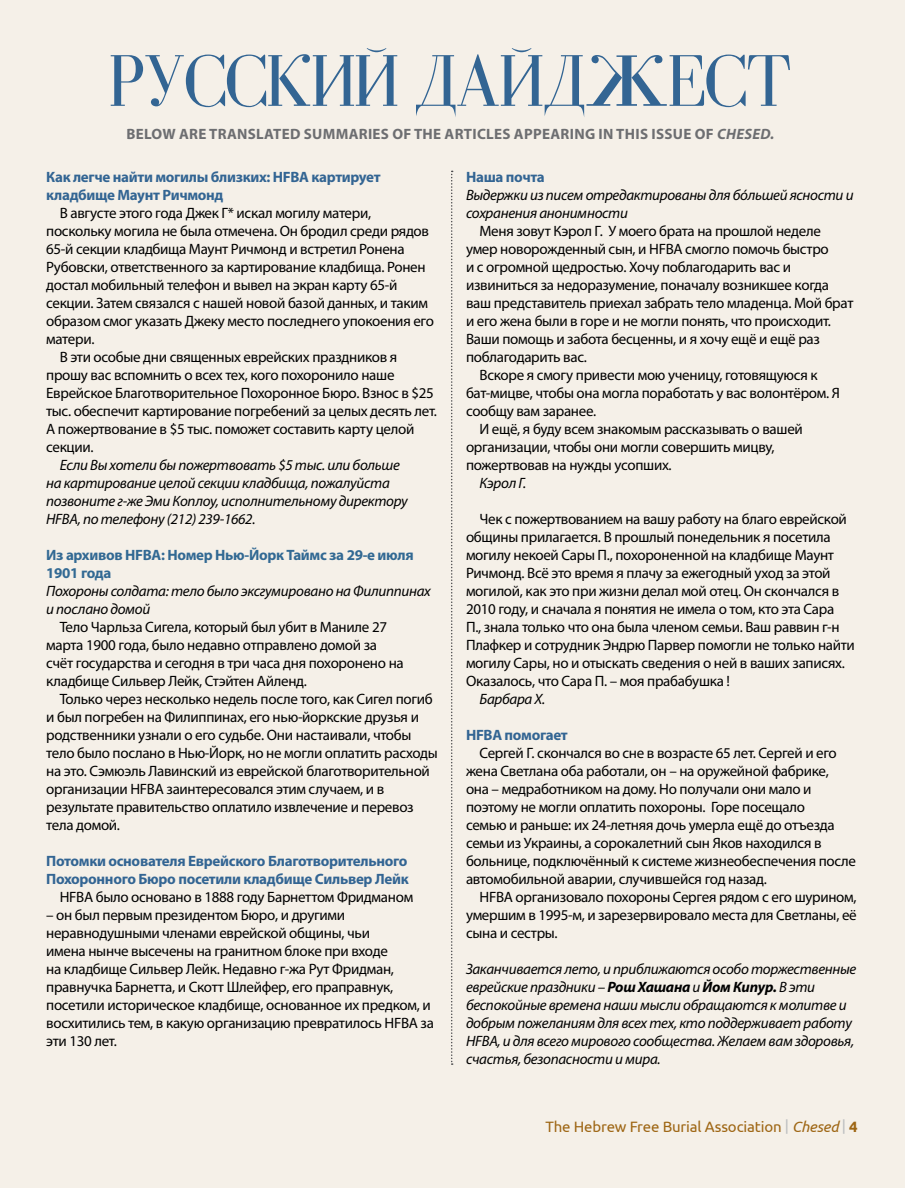
<style>
.page{position:relative;width:905px;height:1188px;background:#fff}
.page>*{position:absolute;margin:0;border:0;box-sizing:border-box;transform-origin:0 0}
.t1{font:15px/18px "Myriad Pro";letter-spacing:-.02em;color:#000}
.t2{font:italic 15px/18px "Myriad Pro";letter-spacing:-.02em;color:#000}
.t3{font:700 15px/18px "Myriad Pro";letter-spacing:-.02em;color:#336593}
.t4{font:700 15px "Myriad Pro";letter-spacing:.02em;color:#6d6e71}
.t5{font:700 15px/18px "Myriad Pro";letter-spacing:-.02em;color:#326993}
.t6{font:15px "Ubuntu";letter-spacing:-.01em;color:#9e6614}
.s1{font-style:italic}
.s2{font-weight:700}
.s3{color:#bcbec0}
</style>
<div class="page">
<div style="left:0;top:0;width:904px;height:1188px;background:#f5f0e8"></div>
<svg style="left:111px;top:48px;width:286px;height:59px"></svg>
<svg style="left:416px;top:48px;width:374px;height:69px"></svg>
<svg style="left:451px;top:171px;width:1px;height:894px"></svg>
<p class="t4" style="left:126px;top:124px;width:649px">BELOW ARE TRANSLATED SUMMARIES OF THE ARTICLES APPEARING IN THIS ISSUE OF <span class="s1">CHESED.</span></p>
<p class="t3" style="left:46px;top:167px;width:336px">Как легче найти могилы близких: HFBA картирует кладбище Маунт Ричмонд</p>
<p class="t1" style="left:60px;top:204px;width:313px">В августе этого года Джек Г* искал могилу матери,</p>
<p class="t1" style="left:46px;top:222px;width:384px">поскольку могила не была отмечена. Он бродил среди рядов</p>
<p class="t1" style="left:46px;top:240px;width:360px">65-й секции кладбища Маунт Ричмонд и встретил Ронена</p>
<p class="t1" style="left:46px;top:258px;width:381px">Рубовски, ответственного за картирование кладбища. Ронен</p>
<p class="t1" style="left:46px;top:276px;width:353px">достал мобильный телефон и вывел на экран карту 65-й</p>
<p class="t1" style="left:46px;top:294px;width:383px">секции. Затем связался с нашей новой базой данных, и таким</p>
<p class="t1" style="left:46px;top:312px;width:389px">образом смог указать Джеку место последнего упокоения его</p>
<p class="t1" style="left:46px;top:330px;width:50px">матери.</p>
<p class="t1" style="left:60px;top:348px;width:339px">В эти особые дни священных еврейских праздников я</p>
<p class="t1" style="left:46px;top:366px;width:350px">прошу вас вспомнить о всех тех, кого похоронило наше</p>
<p class="t1" style="left:46px;top:384px;width:389px">Еврейское Благотворительное Похоронное Бюро. Взнос в $25</p>
<p class="t1" style="left:46px;top:402px;width:392px">тыс. обеспечит картирование погребений за целых десять лет.</p>
<p class="t1" style="left:46px;top:420px;width:370px">А пожертвование в $5 тыс. поможет составить карту целой</p>
<p class="t1" style="left:46px;top:438px;width:49px">секции.</p>
<p class="t2" style="left:46px;top:456px;width:363px;text-indent:13px">Если Вы хотели бы пожертвовать $5 тыс. или больше на картирование целой секции кладбища, пожалуйста позвоните г-же Эми Коплоу, исполнительному директору HFBA, по телефону (212) 239-1662.</p>
<p class="t5" style="left:46px;top:545px;width:369px">Из архивов HFBA: Номер Нью-Йорк Таймс за 29-е июля<br>1901 года</p>
<p class="t2" style="left:46px;top:582px;width:386px">Похороны солдата: тело было эксгумировано на Филиппинах и послано домой</p>
<p class="t1" style="left:46px;top:618px;width:359px;text-indent:13px">Тело Чарльза Сигела, который был убит в Маниле 27 марта 1900 года, было недавно отправлено домой за счёт государства и сегодня в три часа дня похоронено на кладбище Сильвер Лейк, Стэйтен Айленд.</p>
<p class="t1" style="left:46px;top:690px;width:393px;text-indent:13px">Только через несколько недель после того, как Сигел погиб и был погребен на Филиппинах, его нью-йоркские друзья и родственники узнали о его судьбе. Они настаивали, чтобы тело было послано в Нью-Йорк, но не могли оплатить расходы на это. Сэмюэль Лавинский из еврейской благотворительной организации HFBA заинтересовался этим случаем, и в результате правительство оплатило извлечение и перевоз тела домой.</p>
<p class="t3" style="left:46px;top:851px;width:364px">Потомки основателя Еврейского Благотворительного<br>Похоронного Бюро посетили кладбище Сильвер Лейк</p>
<p class="t1" style="left:60px;top:888px;width:355px">HFBA было основано в 1888 году Барнеттом Фридманом</p>
<p class="t1" style="left:46px;top:906px;width:389px">– он был первым президентом Бюро, и другими неравнодушными членами еврейской общины, чьи<br>имена нынче высечены на гранитном блоке при входе<br>на кладбище Сильвер Лейк. Недавно г-жа Рут Фридман, правнучка Барнетта, и Скотт Шлейфер, его праправнук, посетили историческое кладбище, основанное их предком, и восхитились тем, в какую организацию превратилось HFBA за эти 130 лет.</p>
<p class="t3" style="left:466px;top:167px;width:80px">Наша почта</p>
<p class="t2" style="left:466px;top:186px;width:389px">Выдержки из писем отредактированы для бóльшей ясности и сохранения анонимности</p>
<p class="t1" style="left:479px;top:222px;width:343px">Меня зовут Кэрол Г. У моего брата на прошлой неделе</p>
<p class="t1" style="left:466px;top:240px;width:364px">умер новорожденный сын, и HFBA смогло помочь быстро</p>
<p class="t1" style="left:466px;top:258px;width:326px">и с огромной щедростью. Хочу поблагодарить вас и</p>
<p class="t1" style="left:466px;top:276px;width:364px">извиниться за недоразумение, поначалу возникшее когда</p>
<p class="t1" style="left:466px;top:294px;width:389px">ваш представитель приехал забрать тело младенца. Мой брат</p>
<p class="t1" style="left:466px;top:312px;width:366px">и его жена были в горе и не могли понять, что происходит.</p>
<p class="t1" style="left:466px;top:330px;width:355px">Ваши помощь и забота бесценны, и я хочу ещё и ещё раз</p>
<p class="t1" style="left:466px;top:348px;width:122px">поблагодарить вас.</p>
<p class="t1" style="left:479px;top:366px;width:340px">Вскоре я смогу привести мою ученицу, готовящуюся к</p>
<p class="t1" style="left:466px;top:384px;width:375px">бат-мицве, чтобы она могла поработать у вас волонтёром. Я</p>
<p class="t1" style="left:466px;top:402px;width:132px">сообщу вам заранее.</p>
<p class="t1" style="left:479px;top:420px;width:325px">И ещё, я буду всем знакомым рассказывать о вашей</p>
<p class="t1" style="left:466px;top:438px;width:310px">организации, чтобы они могли совершить мицву,</p>
<p class="t1" style="left:466px;top:456px;width:207px">пожертвовав на нужды усопших.</p>
<p class="t2" style="left:479px;top:474px;width:48px">Кэрол Г.</p>
<p class="t1" style="left:466px;top:510px;width:390px;text-indent:14px">Чек с пожертвованием на вашу работу на благо еврейской общины прилагается. В прошлый понедельник я посетила могилу некоей Сары П., похороненной на кладбище Маунт Ричмонд. Всё это время я плачу за ежегодный уход за этой могилой, как это при жизни делал мой отец. Он скончался в 2010 году, и сначала я понятия не имела о том, кто эта Сара<br>П., знала только что она была членом семьи. Ваш раввин г-н Плафкер и сотрудник Эндрю Парвер помогли не только найти могилу Сары, но и отыскать сведения о ней в ваших записях.<br>Оказалось, что Сара П. – моя прабабушка !</p>
<p class="t2" style="left:479px;top:690px;width:67px">Барбара Х.</p>
<p class="t3" style="left:466px;top:725px;width:103px">HFBA помогает</p>
<p class="t1" style="left:466px;top:744px;width:391px;text-indent:14px">Сергей Г. скончался во сне в возрасте 65 лет. Сергей и его жена Светлана оба работали, он – на оружейной фабрике,<br>она – медработником на дому. Но получали они мало и поэтому не могли оплатить похороны. Горе посещало<br>семью и раньше: их 24-летняя дочь умерла ещё до отъезда семьи из Украины, а сорокалетний сын Яков находился в больнице, подключённый к системе жизнеобеспечения после автомобильной аварии, случившейся год назад.</p>
<p class="t1" style="left:466px;top:888px;width:392px;text-align:justify;text-indent:14px">HFBA организовало похороны Сергея рядом с его шурином, умершим в 1995-м, и зарезервировало места для Светланы, её сына и сестры.</p>
<p class="t2" style="left:466px;top:960px;width:392px">Заканчивается лето, и приближаются особо торжественные еврейские праздники – <span class="s2">Рош Хашана</span> и <span class="s2">Йом Кипур.</span> В эти беспокойные времена наши мысли обращаются к молитве и добрым пожеланиям для всех тех, кто поддерживает работу HFBA, и для всего мирового сообщества. Желаем вам здоровья, счастья, безопасности и мира.</p>
<p class="t6" style="left:545px;top:1118px;width:314px">The Hebrew Free Burial Association <span class="s3">|</span> <span class="s1">Chesed</span> <span class="s3">|</span> <span class="s2">4</span></p>
</div>
